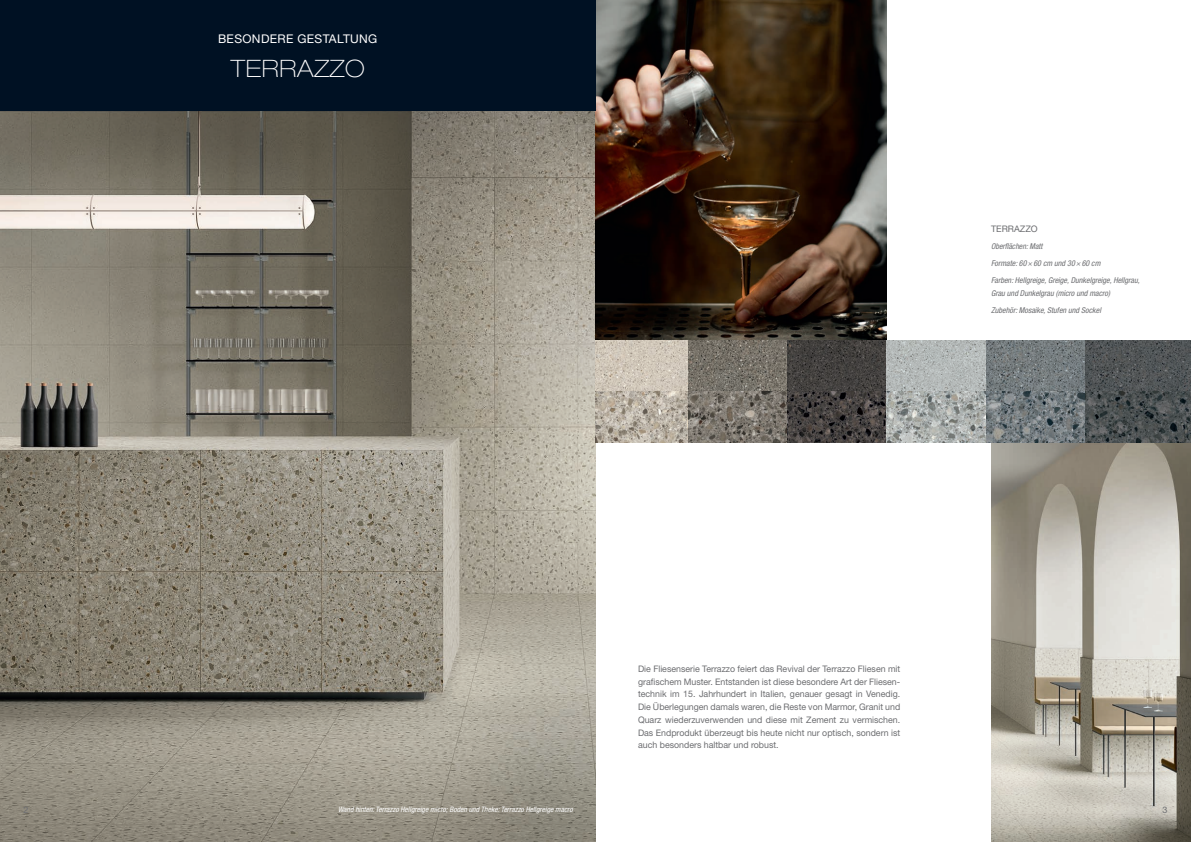
<style>
.page{position:relative;width:1191px;height:842px;background:#fff}
.page>*{position:absolute;margin:0;border:0;box-sizing:border-box;transform-origin:0 0}
.t1{font:100 expanded 24px "Helvetica Neue LT Std";letter-spacing:.03em;color:#fff}
.t2{font:12px "Helvetica Neue LT Std";letter-spacing:.03em;color:#fff}
.t3{font:9px/12.8px "Helvetica Neue LT Std";color:#6c6d70;text-align:justify}
.t4{font:italic condensed 8px/17px "Helvetica Neue LT Std";color:#6c6d70}
.t5{font:italic condensed 7.5px "Helvetica Neue LT Std";color:#fff}
</style>
<div class="page">
<img style="left:991px;top:442px;width:200px;height:400px">
<img style="left:0;top:111px;width:595px;height:731px">
<img style="left:595px;top:0;width:291px;height:340px">
<div style="left:0;top:0;width:595px;height:111px;background:#001123"></div>
<img style="left:595px;top:340px;width:596px;height:102px">
<h2 class="t2" style="left:218px;top:31px;width:161px">BESONDERE GESTALTUNG</h2>
<h1 class="t1" style="left:231px;top:54px;width:135px">TERRAZZO</h1>
<p class="t3" style="left:991px;top:222px;width:48px">TERRAZZO</p>
<p class="t4" style="left:991px;top:238px;width:150px">Oberflächen: Matt<br>Formate: 60×60 cm und 30×60 cm<br>Farben: Hellgreige, Greige, Dunkelgreige, Hellgrau,</p>
<p class="t4" style="left:991px;top:285px;width:120px">Grau und Dunkelgrau (micro und macro)<br>Zubehör: Mosaike, Stufen und Sockel</p>
<p class="t3" style="left:638px;top:662px;width:264px">Die Fliesenserie Terrazzo feiert das Revival der Terrazzo Fliesen mit grafischem Muster. Entstanden ist diese besondere Art der Fliesen&shy;technik im 15. Jahrhundert in Italien, genauer gesagt in Venedig.<br>Die Überlegungen damals waren, die Reste von Marmor, Granit und Quarz wiederzuverwenden und diese mit Zement zu vermischen.<br>Das Endprodukt überzeugt bis heute nicht nur optisch, sondern ist auch besonders haltbar und robust.</p>
<p class="t5" style="left:338px;top:805px;width:236px">Wand hinten: Terrazzo Hellgreige micro; Boden und Theke: Terrazzo Hellgreige macro</p>
<p class="t3" style="left:23px;top:804px;width:7px">2</p>
<p class="t3" style="left:1162px;top:804px;width:7px">3</p>
</div>
